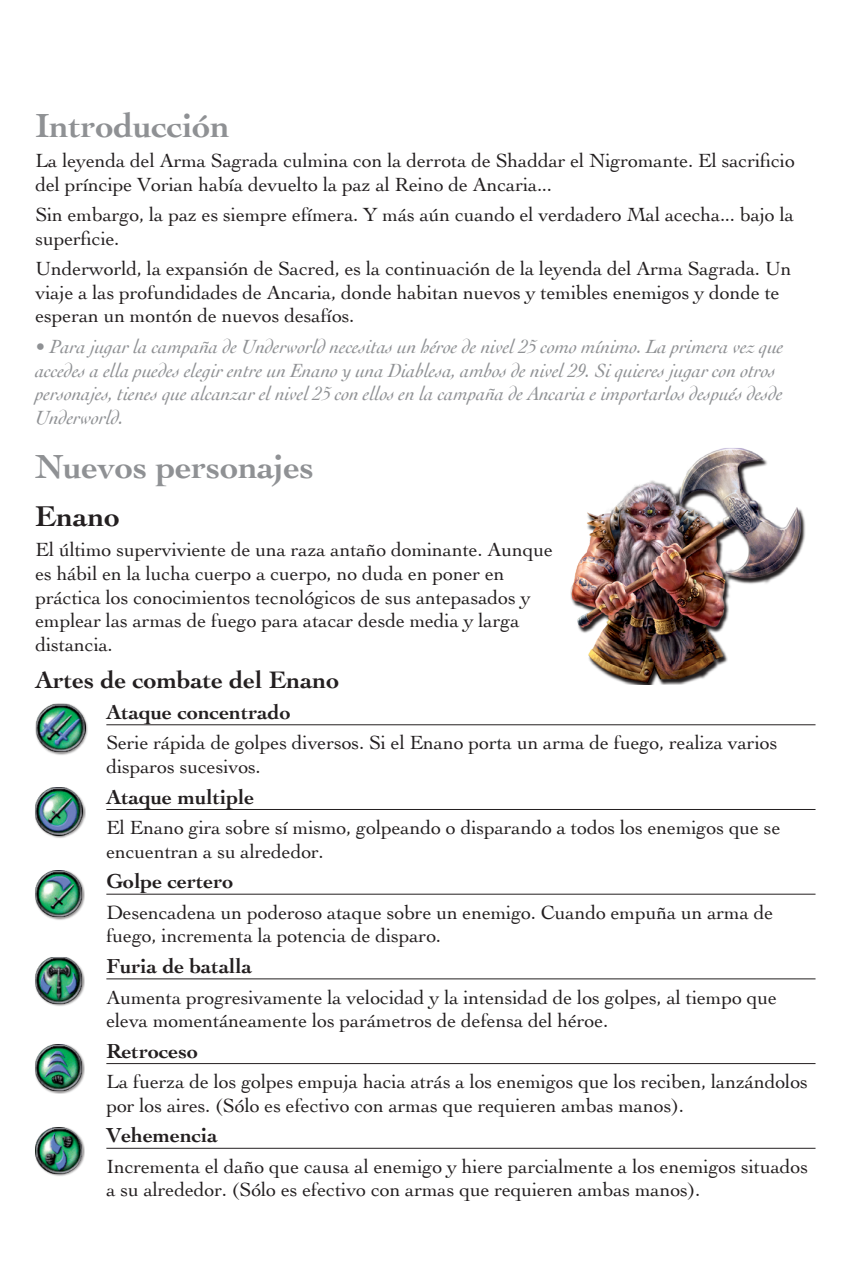
<style>
.page{position:relative;width:851px;height:1276px;background:#fff}
.page>*{position:absolute;margin:0;border:0;box-sizing:border-box;transform-origin:0 0}
.t1{font:700 35px "Cochin";letter-spacing:-.005em;color:#8f9194}
.t2{font:700 30px "Cochin";color:#231f20}
.t3{font:700 25px "Cochin";color:#231f20}
.t4{font:700 21.25px "Cochin";color:#231f20}
.t5{font:20px/23.5px "Cochin";letter-spacing:-.005em;color:#231f20}
.t6{font:italic 20px/23.5px "Cochin";letter-spacing:-.005em;color:#8f9194}
</style>
<div class="page">
<hr style="left:106px;top:724px;width:709px;height:1px;background:#231f20">
<hr style="left:106px;top:809px;width:709px;height:1px;background:#231f20">
<hr style="left:106px;top:893px;width:709px;height:1px;background:#231f20">
<hr style="left:106px;top:978px;width:709px;height:1px;background:#231f20">
<hr style="left:106px;top:1063px;width:709px;height:1px;background:#231f20">
<hr style="left:106px;top:1147px;width:709px;height:1px;background:#231f20">
<img style="left:570px;top:448px;width:236px;height:237px">
<div style="left:35px;top:702px;width:54px;height:53px;background:#231f20;opacity:.5"></div>
<img style="left:35px;top:703px;width:50px;height:50px">
<div style="left:35px;top:787px;width:51px;height:51px;background:#231f20;opacity:.5"></div>
<img style="left:35px;top:788px;width:48px;height:47px">
<div style="left:35px;top:870px;width:50px;height:50px;background:#231f20;opacity:.5"></div>
<img style="left:35px;top:870px;width:48px;height:47px">
<div style="left:35px;top:956px;width:50px;height:50px;background:#231f20;opacity:.5"></div>
<img style="left:35px;top:957px;width:48px;height:47px">
<div style="left:35px;top:1043px;width:50px;height:51px;background:#231f20;opacity:.5"></div>
<img style="left:35px;top:1044px;width:48px;height:47px">
<div style="left:35px;top:1126px;width:50px;height:50px;background:#231f20;opacity:.5"></div>
<img style="left:35px;top:1127px;width:48px;height:47px">
<h1 class="t1" style="left:35px;top:105px;width:196px">Introducción</h1>
<p class="t5" style="left:35px;top:149px;width:761px">La leyenda del Arma Sagrada culmina con la derrota de Shaddar el Nigromante. El sacrificio del príncipe Vorian había devuelto la paz al Reino de Ancaria...</p>
<p class="t5" style="left:35px;top:203px;width:760px">Sin embargo, la paz es siempre efímera. Y más aún cuando el verdadero Mal acecha... bajo la superficie.</p>
<p class="t5" style="left:35px;top:257px;width:757px">Underworld, la expansión de Sacred, es la continuación de la leyenda del Arma Sagrada. Un viaje a las profundidades de Ancaria, donde habitan nuevos y temibles enemigos y donde te esperan un montón de nuevos desafíos.</p>
<p class="t6" style="left:35px;top:335px;width:749px">• Para jugar la campaña de Underworld necesitas un héroe de nivel 25 como mínimo. La primera vez que accedes a ella puedes elegir entre un Enano y una Diablesa, ambos de nivel 29. Si quieres jugar con otros personajes, tienes que alcanzar el nivel 25 con ellos en la campaña de Ancaria e importarlos después desde Underworld.</p>
<h1 class="t1" style="left:35px;top:445px;width:280px">Nuevos personajes</h1>
<h2 class="t2" style="left:35px;top:498px;width:86px">Enano</h2>
<p class="t5" style="left:35px;top:538px;width:519px">El último superviviente de una raza antaño dominante. Aunque es hábil en la lucha cuerpo a cuerpo, no duda en poner en práctica los conocimientos tecnológicos de sus antepasados y emplear las armas de fuego para atacar desde media y larga distancia.</p>
<p class="t3" style="left:35px;top:665px;width:305px">Artes de combate del Enano</p>
<p class="t4" style="left:106px;top:699px;width:186px">Ataque concentrado</p>
<p class="t5" style="left:106px;top:731px;width:672px">Serie rápida de golpes diversos. Si el Enano porta un arma de fuego, realiza varios disparos sucesivos.</p>
<p class="t4" style="left:106px;top:784px;width:149px">Ataque multiple</p>
<p class="t5" style="left:106px;top:816px;width:675px">El Enano gira sobre sí mismo, golpeando o disparando a todos los enemigos que se encuentran a su alrededor.</p>
<p class="t4" style="left:106px;top:868px;width:129px">Golpe certero</p>
<p class="t5" style="left:106px;top:900px;width:668px">Desencadena un poderoso ataque sobre un enemigo. Cuando empuña un arma de fuego, incrementa la potencia de disparo.</p>
<p class="t4" style="left:106px;top:953px;width:147px">Furia de batalla</p>
<p class="t5" style="left:106px;top:985px;width:672px">Aumenta progresivamente la velocidad y la intensidad de los golpes, al tiempo que eleva momentáneamente los parámetros de defensa del héroe.</p>
<p class="t4" style="left:106px;top:1038px;width:93px">Retroceso</p>
<p class="t5" style="left:106px;top:1070px;width:703px">La fuerza de los golpes empuja hacia atrás a los enemigos que los reciben, lanzándolos por los aires. (Sólo es efectivo con armas que requieren ambas manos).</p>
<p class="t4" style="left:106px;top:1123px;width:113px">Vehemencia</p>
<p class="t5" style="left:106px;top:1154px;width:703px">Incrementa el daño que causa al enemigo y hiere parcialmente a los enemigos situados a su alrededor. (Sólo es efectivo con armas que requieren ambas manos).</p>
</div>
